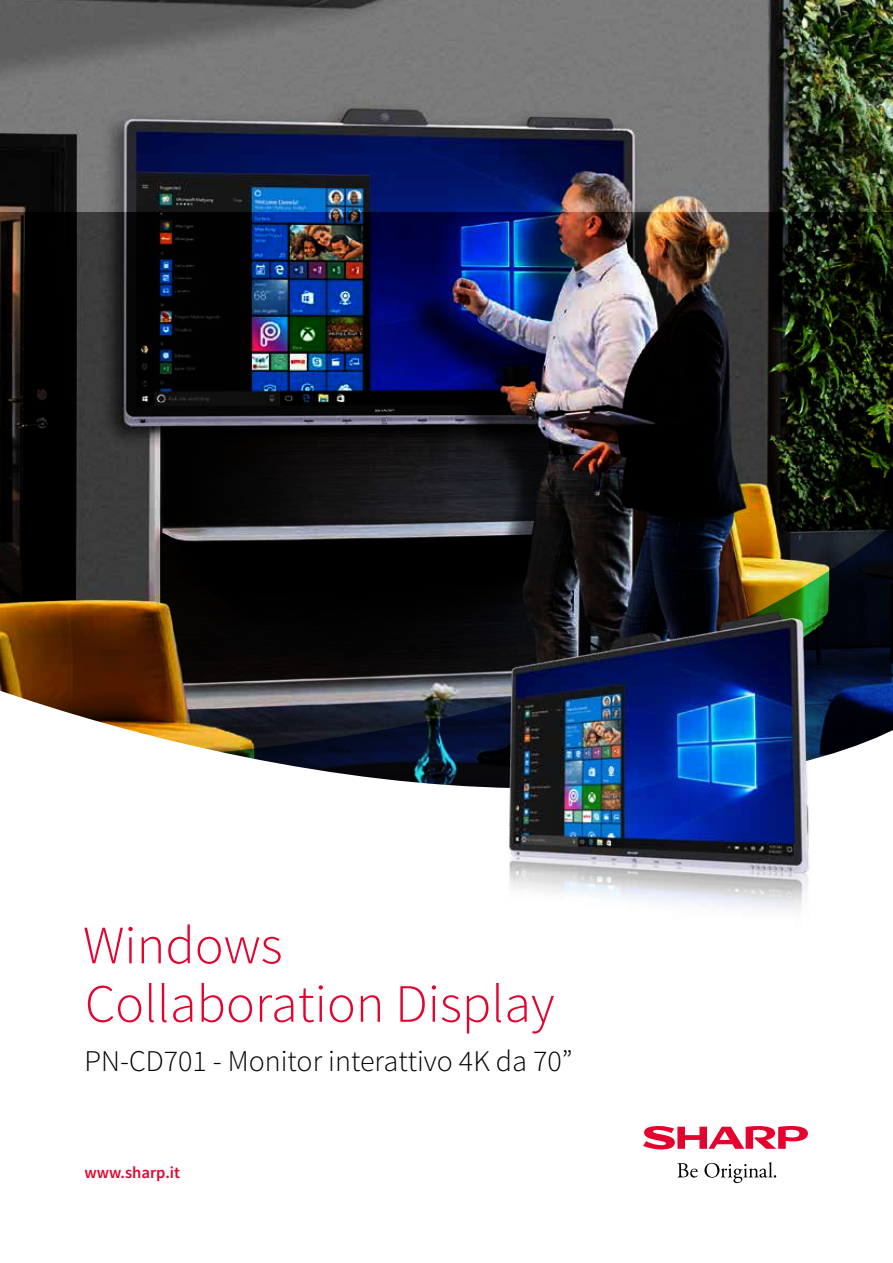
<style>
.page{position:relative;width:893px;height:1263px;background:#fff}
.page>*{position:absolute;margin:0;border:0;box-sizing:border-box;transform-origin:0 0}
.t1{font:300 54px/58.5px "Source Sans Pro";color:#e4032e}
.t2{font:300 30px "Source Sans Pro";color:#000}
.t3{font:600 16.5px "Source Sans Pro";color:#e4032e}
</style>
<div class="page">
<img style="left:0;top:0;width:893px;height:213px">
<img style="left:0;top:213px;width:893px;height:473px">
<svg style="left:0;top:686px;width:893px;height:498px"></svg>
<svg style="left:677px;top:1163px;width:21px;height:14px"></svg>
<svg style="left:704px;top:1162px;width:72px;height:21px"></svg>
<svg style="left:643px;top:1126px;width:166px;height:23px"></svg>
<img style="left:483px;top:591px;width:348px;height:346px">
<h1 class="t1" style="left:83px;top:916px;width:473px">Windows<br>Collaboration Display</h1>
<p class="t2" style="left:85px;top:1043px;width:489px">PN-CD701 - Monitor interattivo 4K da 70”</p>
<p class="t3" style="left:85px;top:1162px;width:97px">www.sharp.it</p>
</div>
